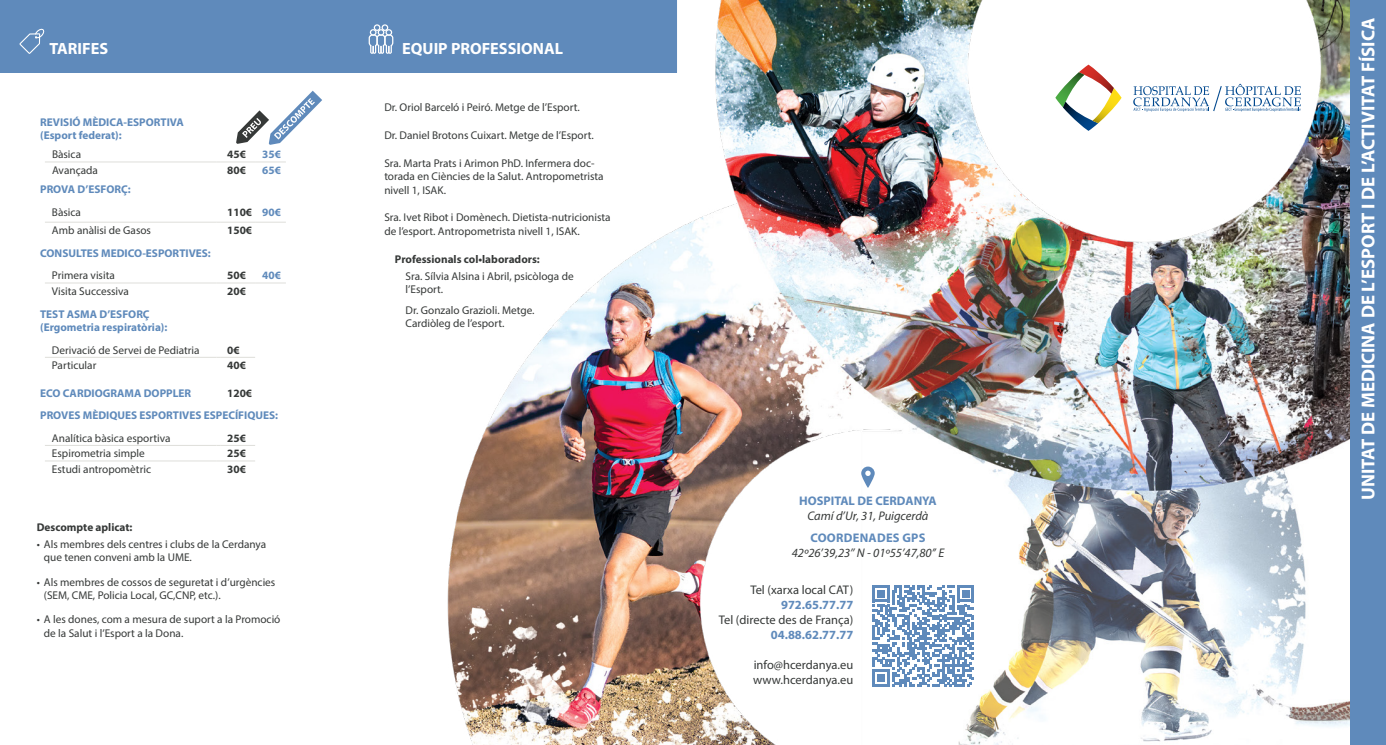
<style>
.page{position:relative;width:1386px;height:745px;background:#fff}
.page>*{position:absolute;margin:0;border:0;box-sizing:border-box;transform-origin:0 0}
.t1{font:700 18.75px "Myriad Pro";color:#fff}
.t2{font:700 16.25px "Myriad Pro";color:#fff}
.t3{font:12.5px/15px "Myriad Pro";color:#363938}
.t4{font:italic 12.5px "Myriad Pro";color:#363938}
.t5{font:700 12.5px "Myriad Pro";color:#5f8abb}
.t6{font:700 12.5px "Myriad Pro";letter-spacing:.02em;color:#5f8abb}
.t7{font:11.25px/13.5px "Myriad Pro";color:#363938}
.t8{font:700 11.25px/13.5px "Myriad Pro";color:#5f8abb}
.t9{font:700 11.25px "Myriad Pro";color:#363938}
.s1{color:#5f8abb}
</style>
<div class="page">
<img style="left:45px;top:0;width:1305px;height:744px">
<svg style="left:861px;top:466px;width:13px;height:21px"></svg>
<div style="left:1350px;top:0;width:35px;height:744px;background:#5f8abb"></div>
<svg style="left:1133px;top:84px;width:167px;height:28px"></svg>
<svg style="left:1055px;top:65px;width:66px;height:66px"></svg>
<svg style="left:255px;top:201px;width:31px;height:275px"></svg>
<hr style="left:45px;top:145px;width:171px;height:2px;background:#fff">
<hr style="left:220px;top:145px;width:35px;height:2px;background:#fff">
<hr style="left:255px;top:145px;width:31px;height:2px;background:#fff">
<hr style="left:45px;top:176px;width:171px;height:2px;background:#fff">
<hr style="left:220px;top:176px;width:35px;height:2px;background:#fff">
<hr style="left:255px;top:176px;width:31px;height:2px;background:#fff">
<hr style="left:45px;top:240px;width:171px;height:2px;background:#fff">
<hr style="left:220px;top:240px;width:35px;height:2px;background:#fff">
<hr style="left:255px;top:240px;width:31px;height:2px;background:#fff">
<hr style="left:45px;top:301px;width:171px;height:2px;background:#fff">
<hr style="left:220px;top:301px;width:35px;height:2px;background:#fff">
<hr style="left:255px;top:301px;width:31px;height:2px;background:#fff">
<hr style="left:255px;top:337px;width:31px;height:2px;background:#fff">
<hr style="left:255px;top:356px;width:31px;height:2px;background:#fff">
<hr style="left:45px;top:380px;width:171px;height:1px;background:#fff">
<hr style="left:220px;top:380px;width:35px;height:1px;background:#fff">
<hr style="left:255px;top:380px;width:31px;height:1px;background:#fff">
<hr style="left:45px;top:402px;width:171px;height:2px;background:#fff">
<hr style="left:220px;top:402px;width:35px;height:2px;background:#fff">
<hr style="left:255px;top:402px;width:31px;height:2px;background:#fff">
<hr style="left:255px;top:425px;width:31px;height:2px;background:#fff">
<hr style="left:255px;top:444px;width:31px;height:2px;background:#fff">
<hr style="left:255px;top:460px;width:31px;height:1px;background:#fff">
<hr style="left:45px;top:161px;width:171px;height:1px;background:#dededa">
<hr style="left:220px;top:161px;width:35px;height:1px;background:#dededa">
<hr style="left:255px;top:161px;width:31px;height:1px;background:#dededa">
<hr style="left:45px;top:199px;width:171px;height:2px;background:#fff">
<hr style="left:220px;top:199px;width:35px;height:2px;background:#fff">
<hr style="left:255px;top:199px;width:31px;height:2px;background:#fff">
<hr style="left:45px;top:221px;width:171px;height:1px;background:#dededa">
<hr style="left:220px;top:221px;width:35px;height:1px;background:#dededa">
<hr style="left:255px;top:221px;width:31px;height:1px;background:#dededa">
<hr style="left:45px;top:263px;width:171px;height:1px;background:#fff">
<hr style="left:220px;top:263px;width:35px;height:1px;background:#fff">
<hr style="left:255px;top:263px;width:31px;height:1px;background:#fff">
<hr style="left:45px;top:282px;width:171px;height:1px;background:#dededa">
<hr style="left:220px;top:282px;width:35px;height:1px;background:#dededa">
<hr style="left:255px;top:282px;width:31px;height:1px;background:#dededa">
<hr style="left:45px;top:337px;width:171px;height:2px;background:#fff">
<hr style="left:220px;top:337px;width:35px;height:2px;background:#fff">
<hr style="left:45px;top:356px;width:171px;height:1px;background:#dededa">
<hr style="left:220px;top:356px;width:35px;height:1px;background:#dededa">
<hr style="left:45px;top:460px;width:171px;height:1px;background:#dededa">
<hr style="left:220px;top:460px;width:35px;height:1px;background:#dededa">
<hr style="left:45px;top:425px;width:171px;height:2px;background:#fff">
<hr style="left:220px;top:425px;width:35px;height:2px;background:#fff">
<hr style="left:45px;top:444px;width:171px;height:1px;background:#dededa">
<hr style="left:220px;top:444px;width:35px;height:1px;background:#dededa">
<div style="left:0;top:0;width:677px;height:73px;background:#5f8abb"></div>
<svg style="left:872px;top:584px;width:102px;height:102px"></svg>
<svg style="left:236px;top:91px;width:86px;height:54px"></svg>
<h2 class="t2" style="left:49px;top:38px;width:60px">TARIFES</h2>
<p class="t8" style="left:40px;top:115px;width:145px">REVISIÓ MÈDICA-ESPORTIVA (Esport federat):</p>
<p class="t7" style="left:52px;top:148px;width:31px">Bàsica</p>
<p class="t9" style="left:227px;top:147px;width:20px">45€</p>
<p class="t8" style="left:262px;top:147px;width:20px">35€</p>
<p class="t7" style="left:52px;top:163px;width:47px">Avançada</p>
<p class="t9" style="left:227px;top:163px;width:20px">80€</p>
<p class="t8" style="left:262px;top:163px;width:20px">65€</p>
<p class="t8" style="left:40px;top:182px;width:92px">PROVA D’ESFORÇ:</p>
<p class="t7" style="left:52px;top:205px;width:31px">Bàsica</p>
<p class="t9" style="left:227px;top:204px;width:55px">110€ <span class="s1">90€</span></p>
<p class="t7" style="left:52px;top:223px;width:101px">Amb anàlisi de Gasos</p>
<p class="t9" style="left:227px;top:223px;width:26px">150€</p>
<p class="t8" style="left:40px;top:246px;width:172px">CONSULTES MEDICO-ESPORTIVES:</p>
<p class="t7" style="left:52px;top:268px;width:64px">Primera visita</p>
<p class="t9" style="left:227px;top:268px;width:20px">50€</p>
<p class="t8" style="left:262px;top:268px;width:20px">40€</p>
<p class="t7" style="left:52px;top:284px;width:79px">Visita Successiva</p>
<p class="t9" style="left:227px;top:284px;width:20px">20€</p>
<p class="t8" style="left:40px;top:306px;width:129px">TEST ASMA D’ESFORÇ (Ergometria respiratòria):</p>
<p class="t7" style="left:52px;top:343px;width:149px">Derivació de Servei de Pediatria</p>
<p class="t9" style="left:227px;top:342px;width:14px">0€</p>
<p class="t7" style="left:52px;top:358px;width:46px">Particular</p>
<p class="t9" style="left:227px;top:358px;width:20px">40€</p>
<p class="t8" style="left:40px;top:385px;width:153px">ECO CARDIOGRAMA DOPPLER</p>
<p class="t9" style="left:227px;top:385px;width:26px">120€</p>
<p class="t8" style="left:40px;top:408px;width:239px">PROVES MÈDIQUES ESPORTIVES ESPECÍFIQUES:</p>
<p class="t7" style="left:52px;top:431px;width:120px">Analítica bàsica esportiva</p>
<p class="t9" style="left:227px;top:430px;width:20px">25€</p>
<p class="t7" style="left:52px;top:446px;width:94px">Espirometria simple</p>
<p class="t9" style="left:227px;top:446px;width:20px">25€</p>
<p class="t7" style="left:52px;top:462px;width:101px">Estudi antropomètric</p>
<p class="t9" style="left:227px;top:461px;width:20px">30€</p>
<p class="t9" style="left:37px;top:519px;width:97px">Descompte aplicat:</p>
<p class="t7" style="left:44px;top:536px;width:224px;text-indent:-7px">• Als membres dels centres i clubs de la Cerdanya que tenen conveni amb la UME.</p>
<p class="t7" style="left:44px;top:574px;width:233px;text-indent:-7px">• Als membres de cossos de seguretat i d’urgències (SEM, CME, Policia Local, GC,CNP, etc.).</p>
<p class="t7" style="left:44px;top:612px;width:238px;text-indent:-7px">• A les dones, com a mesura de suport a la Promoció de la Salut i l’Esport a la Dona.</p>
<h2 class="t2" style="left:402px;top:37px;width:162px">EQUIP PROFESSIONAL</h2>
<p class="t7" style="left:384px;top:100px;width:197px">Dr. Oriol Barceló i Peiró. Metge de l’Esport.</p>
<p class="t7" style="left:384px;top:128px;width:211px">Dr. Daniel Brotons Cuixart. Metge de l’Esport.</p>
<p class="t7" style="left:384px;top:156px;width:221px">Sra. Marta Prats i Arimon PhD. Infermera doc&shy;torada en Ciències de la Salut. Antropometrista nivell 1, ISAK.</p>
<p class="t7" style="left:384px;top:210px;width:228px">Sra. Ivet Ribot i Domènech. Dietista-nutricionista de l’esport. Antropometrista nivell 1, ISAK.</p>
<p class="t9" style="left:395px;top:251px;width:146px">Professionals col•laboradors:</p>
<p class="t7" style="left:405px;top:269px;width:170px">Sra. Sílvia Alsina i Abril, psicòloga de l’Esport.</p>
<p class="t7" style="left:405px;top:303px;width:130px">Dr. Gonzalo Grazioli. Metge.<br>Cardiòleg de l’esport.</p>
<p class="t5" style="left:799px;top:492px;width:139px">HOSPITAL DE CERDANYA</p>
<p class="t4" style="left:807px;top:508px;width:122px">Camí d’Ur, 31, Puigcerdà</p>
<p class="t6" style="left:810px;top:529px;width:117px">COORDENADES GPS</p>
<p class="t4" style="left:791px;top:544px;width:154px">42º26’39,23’’ N - 01º55’47,80’’ E</p>
<p class="t3" style="left:750px;top:581px;width:104px">Tel (xarxa local CAT)</p>
<p class="t5" style="left:781px;top:595px;width:74px">972.65.77.77</p>
<p class="t3" style="left:718px;top:611px;width:136px">Tel (directe des de França)</p>
<p class="t5" style="left:771px;top:625px;width:84px">04.88.62.77.77</p>
<p class="t3" style="left:753px;top:656px;width:102px">info@hcerdanya.eu www.hcerdanya.eu</p>
<h1 class="t1" style="left:1356px;top:500px;width:483px;rotate:-90deg">UNITAT DE MEDICINA DE L’ESPORT I DE L’ACTIVITAT FÍSICA</h1>
</div>
